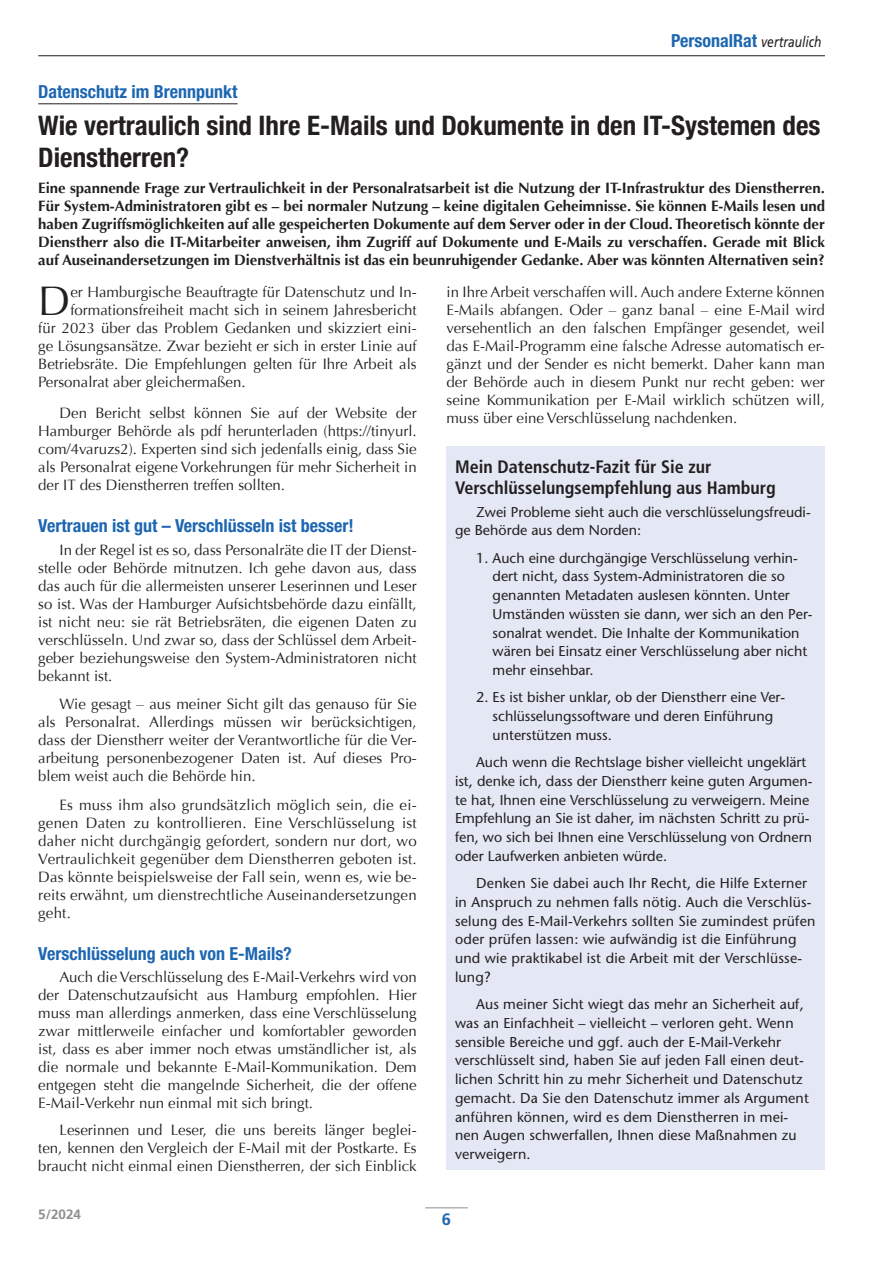
<style>
.page{position:relative;width:893px;height:1263px;background:#fff}
.page>*{position:absolute;margin:0;border:0;box-sizing:border-box;transform-origin:0 0}
._4-fliess-1{font:41.25px "Optima";color:#231f20}
._1-head1{font:700 condensed 27px/32.4px "Helvetica Neue LT Std";color:#231f20}
._2-head2{font:700 condensed 18px "Helvetica Neue LT Std";color:#1d66b2}
.kastenhead{font:700 condensed 18px/21px "Frutiger LT Std";color:#231f20}
.dachzeile{font:700 condensed 18px "Helvetica Neue LT Std";color:#1d66b2}
.t1{font:700 16.5px "Frutiger LT Std";color:#1d66b2}
._3-fliesstext{font:15px/18px "Optima";color:#231f20;text-align:justify}
._5-intro{font:700 15px/18px "Optima";color:#231f20;text-align:justify}
._4-fliess-1-2{font:15px "Optima";color:#231f20}
.kasten{font:500 14.25px/18.8px "Stone Sans Std";color:#231f20}
.t2{font:700 13.5px "Frutiger LT Std";color:#8d8f92}
.s1{font-family:"Frutiger LT Std";font-weight:400;font-style:italic;font-stretch:normal;font-size:15px;color:#231f20}
</style>
<div class="page">
<hr style="left:38px;top:55px;width:787px;height:1px;background:#231f20">
<hr style="left:425px;top:1207px;width:43px;height:1px;background:#8d8f92">
<div style="left:446px;top:446px;width:379px;height:724px;background:#e4e8f4"></div>
<hr style="left:38px;top:103px;width:200px;height:1px;background:#231f20">
<p class="_2-head2" style="left:671px;top:30px;width:152px">PersonalRat <span class="s1">vertraulich</span></p>
<p class="dachzeile" style="left:38px;top:81px;width:201px">Datenschutz im Brennpunkt</p>
<p class="_1-head1" style="left:38px;top:108px;width:784px">Wie vertraulich sind Ihre E-Mails und Dokumente in den IT-Systemen des<br>Dienstherren?</p>
<p class="_5-intro" style="left:38px;top:180px;width:788px">Eine spannende Frage zur Vertraulichkeit in der Personalratsarbeit ist die Nutzung der IT-Infrastruktur des Dienstherren.<br>Für System-Administratoren gibt es – bei normaler Nutzung – keine digitalen Geheimnisse. Sie können E-Mails lesen und haben Zugriffsmöglichkeiten auf alle gespeicherten Dokumente auf dem Server oder in der Cloud. Theoretisch könnte der Dienstherr also die IT-Mitarbeiter anweisen, ihm Zugriff auf Dokumente und E-Mails zu verschaffen. Gerade mit Blick auf Auseinandersetzungen im Dienstverhältnis ist das ein beunruhigender Gedanke. Aber was könnten Alternativen sein?</p>
<p class="_4-fliess-1" style="left:38px;top:277px;width:34px">D</p>
<p class="_4-fliess-1-2" style="left:70px;top:283px;width:348px">er Hamburgische Beauftragte für Datenschutz und In-</p>
<p class="_4-fliess-1-2" style="left:70px;top:301px;width:348px">formationsfreiheit macht sich in seinem Jahresbericht</p>
<p class="_4-fliess-1-2" style="left:38px;top:319px;width:380px">für 2023 über das Problem Gedanken und skizziert eini-</p>
<p class="_4-fliess-1-2" style="left:38px;top:337px;width:380px">ge Lösungsansätze. Zwar bezieht er sich in erster Linie auf</p>
<p class="_4-fliess-1-2" style="left:38px;top:355px;width:380px">Betriebsräte. Die Empfehlungen gelten für Ihre Arbeit als</p>
<p class="_4-fliess-1-2" style="left:38px;top:373px;width:209px">Personalrat aber gleichermaßen.</p>
<p class="_3-fliesstext" style="left:38px;top:404px;width:380px;text-indent:21px">Den Bericht selbst können Sie auf der Website der Hamburger Behörde als pdf herunterladen (https://tinyurl. com/4varuzs2). Experten sind sich jedenfalls einig, dass Sie als Personalrat eigene Vorkehrungen für mehr Sicherheit in der IT des Dienstherren treffen sollten.</p>
<p class="_2-head2" style="left:38px;top:515px;width:317px">Vertrauen ist gut – Verschlüsseln ist besser!</p>
<p class="_3-fliesstext" style="left:38px;top:541px;width:380px;text-indent:21px">In der Regel ist es so, dass Personalräte die IT der Dienst&shy;stelle oder Behörde mitnutzen. Ich gehe davon aus, dass das auch für die allermeisten unserer Leserinnen und Leser so ist. Was der Hamburger Aufsichtsbehörde dazu einfällt, ist nicht neu: sie rät Betriebsräten, die eigenen Daten zu verschlüsseln. Und zwar so, dass der Schlüssel dem Arbeit&shy;geber beziehungsweise den System-Administratoren nicht bekannt ist.</p>
<p class="_3-fliesstext" style="left:38px;top:695px;width:380px;text-indent:21px">Wie gesagt – aus meiner Sicht gilt das genauso für Sie als Personalrat. Allerdings müssen wir berücksichtigen, dass der Dienstherr weiter der Verantwortliche für die Ver&shy;arbeitung personenbezogener Daten ist. Auf dieses Pro&shy;blem weist auch die Behörde hin.</p>
<p class="_3-fliesstext" style="left:38px;top:796px;width:380px;text-indent:21px">Es muss ihm also grundsätzlich möglich sein, die ei&shy;genen Daten zu kontrollieren. Eine Verschlüsselung ist daher nicht durchgängig gefordert, sondern nur dort, wo Vertraulichkeit gegenüber dem Dienstherren geboten ist.<br>Das könnte beispielsweise der Fall sein, wenn es, wie be&shy;reits erwähnt, um dienstrechtliche Auseinandersetzungen geht.</p>
<p class="_2-head2" style="left:38px;top:943px;width:255px">Verschlüsselung auch von E-Mails?</p>
<p class="_3-fliesstext" style="left:38px;top:968px;width:380px;text-indent:21px">Auch die Verschlüsselung des E-Mail-Verkehrs wird von der Datenschutzaufsicht aus Hamburg empfohlen. Hier muss man allerdings anmerken, dass eine Verschlüsselung zwar mittlerweile einfacher und komfortabler geworden ist, dass es aber immer noch etwas umständlicher ist, als die normale und bekannte E-Mail-Kommunikation. Dem entgegen steht die mangelnde Sicherheit, die der offene E-Mail-Verkehr nun einmal mit sich bringt.</p>
<p class="_3-fliesstext" style="left:38px;top:1121px;width:380px;text-indent:21px">Leserinnen und Leser, die uns bereits länger beglei&shy;ten, kennen den Vergleich der E-Mail mit der Postkarte. Es braucht nicht einmal einen Dienstherren, der sich Einblick</p>
<p class="_3-fliesstext" style="left:446px;top:283px;width:380px">in Ihre Arbeit verschaffen will. Auch andere Externe können E-Mails abfangen. Oder – ganz banal – eine E-Mail wird versehentlich an den falschen Empfänger gesendet, weil das E-Mail-Programm eine falsche Adresse automatisch er&shy;gänzt und der Sender es nicht bemerkt. Daher kann man der Behörde auch in diesem Punkt nur recht geben: wer seine Kommunikation per E-Mail wirklich schützen will, muss über eine Verschlüsselung nachdenken.</p>
<p class="kastenhead" style="left:455px;top:456px;width:322px">Mein Datenschutz-Fazit für Sie zur<br>Verschlüsselungsempfehlung aus Hamburg</p>
<p class="kasten" style="left:455px;top:502px;width:357px;text-indent:21px">Zwei Probleme sieht auch die verschlüsselungsfreudi&shy;ge Behörde aus dem Norden:</p>
<p class="kasten" style="left:493px;top:548px;width:322px;text-indent:-16px">1. Auch eine durchgängige Verschlüsselung verhin&shy;dert nicht, dass System-Administratoren die so genannten Metadaten auslesen könnten. Unter Umständen wüssten sie dann, wer sich an den Per&shy;sonalrat wendet. Die Inhalte der Kommunikation wären bei Einsatz einer Verschlüsselung aber nicht mehr einsehbar.</p>
<p class="kasten" style="left:493px;top:688px;width:294px;text-indent:-16px">2. Es ist bisher unklar, ob der Dienstherr eine Ver&shy;schlüsselungssoftware und deren Einführung unterstützen muss.</p>
<p class="kasten" style="left:455px;top:753px;width:359px;text-indent:21px">Auch wenn die Rechtslage bisher vielleicht ungeklärt ist, denke ich, dass der Dienstherr keine guten Argumen&shy;te hat, Ihnen eine Verschlüsselung zu verweigern. Meine Empfehlung an Sie ist daher, im nächsten Schritt zu prü&shy;fen, wo sich bei Ihnen eine Verschlüsselung von Ordnern oder Laufwerken anbieten würde.</p>
<p class="kasten" style="left:455px;top:874px;width:362px;text-indent:21px">Denken Sie dabei auch Ihr Recht, die Hilfe Externer in Anspruch zu nehmen falls nötig. Auch die Verschlüs&shy;selung des E-Mail-Verkehrs sollten Sie zumindest prüfen oder prüfen lassen: wie aufwändig ist die Einführung und wie praktikabel ist die Arbeit mit der Verschlüsse&shy;lung?</p>
<p class="kasten" style="left:455px;top:995px;width:355px;text-indent:21px">Aus meiner Sicht wiegt das mehr an Sicherheit auf, was an Einfachheit – vielleicht – verloren geht. Wenn sensible Bereiche und ggf. auch der E-Mail-Verkehr verschlüsselt sind, haben Sie auf jeden Fall einen deut&shy;lichen Schritt hin zu mehr Sicherheit und Datenschutz gemacht. Da Sie den Datenschutz immer als Argument anführen können, wird es dem Dienstherren in mei&shy;nen Augen schwerfallen, Ihnen diese Maßnahmen zu verweigern.</p>
<p class="t2" style="left:38px;top:1207px;width:44px">5/2024</p>
<p class="t1" style="left:442px;top:1210px;width:11px">6</p>
</div>
